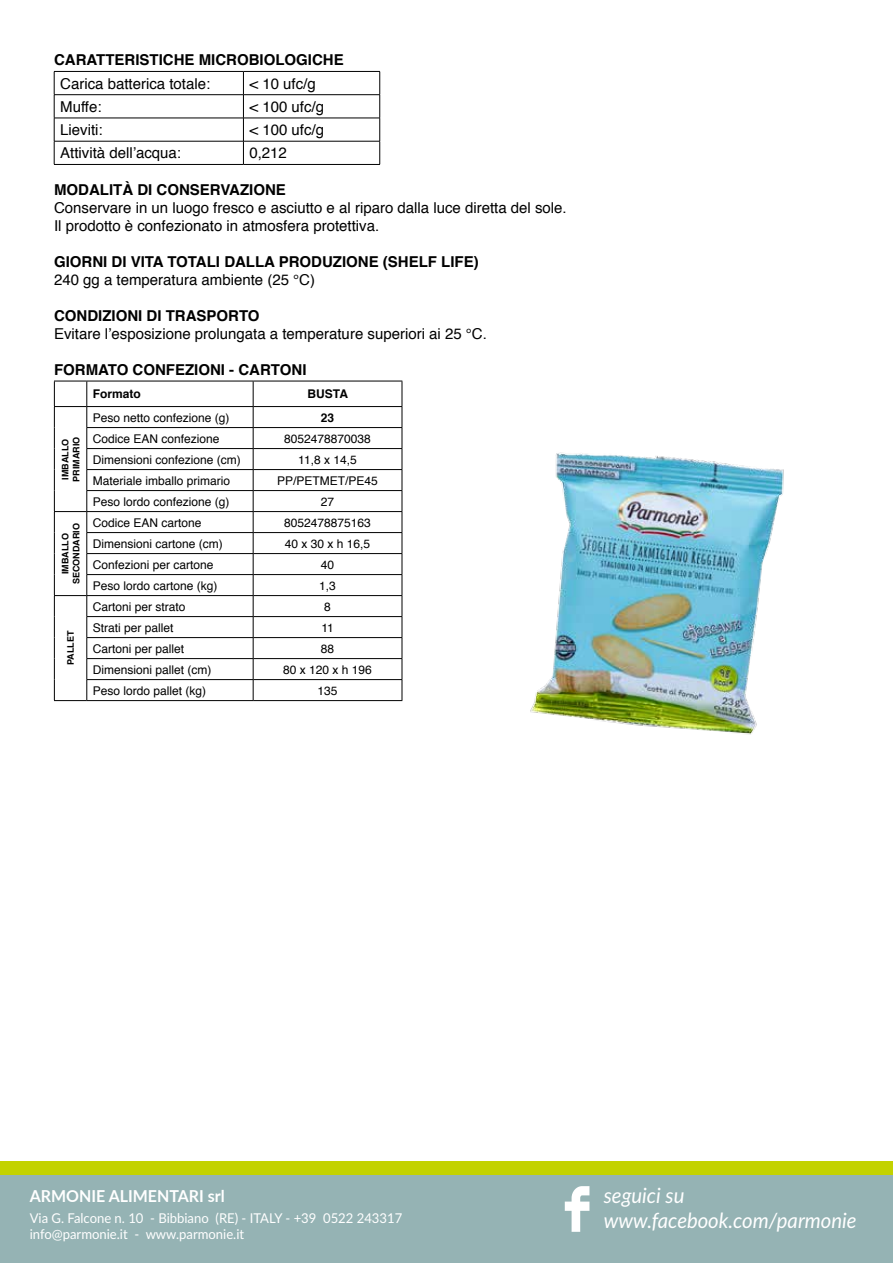
<style>
.page{position:relative;width:893px;height:1263px;background:#fff}
.page>*{position:absolute;margin:0;border:0;box-sizing:border-box;transform-origin:0 0}
.t1{font:italic 21px/25.2px "Lato";color:#fff}
.t2{font:700 16.5px "Lato";color:#fff}
.t3{font:15px/18px "Helvetica";color:#000}
.t4{font:700 15px "Helvetica";color:#000}
.t5{font:13.5px/16.2px "Lato";color:#fff}
.t6{font:12px "Helvetica";color:#000}
.t7{font:700 12px "Helvetica";color:#000}
.t8{font:700 9px/10.8px "Helvetica";color:#000}
</style>
<div class="page">
<img style="left:530px;top:452px;width:254px;height:283px">
<div style="left:0;top:1161px;width:893px;height:15px;background:#c3d200"></div>
<div style="left:0;top:1176px;width:893px;height:87px;background:#95b3b4"></div>
<svg style="left:565px;top:1186px;width:24px;height:46px"></svg>
<hr style="left:54px;top:71px;width:189px;height:1px;background:#000">
<hr style="left:243px;top:71px;width:137px;height:1px;background:#000">
<hr style="left:54px;top:94px;width:189px;height:1px;background:#000">
<hr style="left:243px;top:94px;width:137px;height:1px;background:#000">
<hr style="left:54px;top:118px;width:189px;height:1px;background:#000">
<hr style="left:243px;top:118px;width:137px;height:1px;background:#000">
<hr style="left:54px;top:141px;width:189px;height:1px;background:#000">
<svg style="left:54px;top:72px;width:1px;height:92px"></svg>
<hr style="left:243px;top:141px;width:137px;height:1px;background:#000">
<svg style="left:243px;top:72px;width:1px;height:92px"></svg>
<svg style="left:379px;top:72px;width:1px;height:92px"></svg>
<hr style="left:54px;top:164px;width:189px;height:1px;background:#000">
<hr style="left:243px;top:164px;width:137px;height:1px;background:#000">
<hr style="left:54px;top:381px;width:33px;height:1px;background:#000">
<hr style="left:87px;top:381px;width:166px;height:1px;background:#000">
<hr style="left:253px;top:381px;width:149px;height:1px;background:#000">
<hr style="left:54px;top:406px;width:33px;height:1px;background:#000">
<hr style="left:87px;top:406px;width:166px;height:1px;background:#000">
<hr style="left:253px;top:406px;width:149px;height:1px;background:#000">
<hr style="left:86px;top:427px;width:167px;height:1px;background:#000">
<hr style="left:253px;top:427px;width:149px;height:1px;background:#000">
<hr style="left:86px;top:448px;width:167px;height:1px;background:#000">
<hr style="left:253px;top:448px;width:149px;height:1px;background:#000">
<hr style="left:86px;top:469px;width:167px;height:1px;background:#000">
<hr style="left:253px;top:469px;width:149px;height:1px;background:#000">
<hr style="left:86px;top:490px;width:167px;height:1px;background:#000">
<hr style="left:253px;top:490px;width:149px;height:1px;background:#000">
<hr style="left:54px;top:511px;width:33px;height:1px;background:#000">
<hr style="left:87px;top:511px;width:166px;height:1px;background:#000">
<hr style="left:253px;top:511px;width:149px;height:1px;background:#000">
<hr style="left:86px;top:532px;width:167px;height:1px;background:#000">
<hr style="left:253px;top:532px;width:149px;height:1px;background:#000">
<hr style="left:86px;top:553px;width:167px;height:1px;background:#000">
<hr style="left:253px;top:553px;width:149px;height:1px;background:#000">
<hr style="left:86px;top:574px;width:167px;height:1px;background:#000">
<hr style="left:253px;top:574px;width:149px;height:1px;background:#000">
<hr style="left:54px;top:595px;width:33px;height:1px;background:#000">
<svg style="left:54px;top:381px;width:1px;height:319px"></svg>
<hr style="left:87px;top:595px;width:166px;height:1px;background:#000">
<hr style="left:253px;top:595px;width:149px;height:1px;background:#000">
<hr style="left:86px;top:616px;width:167px;height:1px;background:#000">
<hr style="left:253px;top:616px;width:149px;height:1px;background:#000">
<hr style="left:86px;top:637px;width:167px;height:1px;background:#000">
<hr style="left:253px;top:637px;width:149px;height:1px;background:#000">
<hr style="left:86px;top:658px;width:167px;height:1px;background:#000">
<hr style="left:253px;top:658px;width:149px;height:1px;background:#000">
<hr style="left:86px;top:679px;width:167px;height:1px;background:#000">
<svg style="left:86px;top:381px;width:1px;height:319px"></svg>
<hr style="left:253px;top:679px;width:149px;height:1px;background:#000">
<svg style="left:253px;top:381px;width:1px;height:319px"></svg>
<svg style="left:402px;top:381px;width:1px;height:319px"></svg>
<hr style="left:54px;top:700px;width:33px;height:1px;background:#000">
<hr style="left:87px;top:700px;width:166px;height:1px;background:#000">
<hr style="left:253px;top:700px;width:149px;height:1px;background:#000">
<p class="t4" style="left:54px;top:48px;width:291px">CARATTERISTICHE MICROBIOLOGICHE</p>
<p class="t3" style="left:60px;top:75px;width:152px">Carica batterica totale:</p>
<p class="t3" style="left:249px;top:75px;width:68px">&lt; 10 ufc/g</p>
<p class="t3" style="left:60px;top:98px;width:43px">Muffe:</p>
<p class="t3" style="left:249px;top:98px;width:76px">&lt; 100 ufc/g</p>
<p class="t3" style="left:60px;top:121px;width:44px">Lieviti:</p>
<p class="t3" style="left:249px;top:121px;width:76px">&lt; 100 ufc/g</p>
<p class="t3" style="left:60px;top:145px;width:122px">Attività dell’acqua:</p>
<p class="t3" style="left:249px;top:145px;width:39px">0,212</p>
<p class="t4" style="left:54px;top:177px;width:233px">MODALITÀ DI CONSERVAZIONE</p>
<p class="t3" style="left:54px;top:199px;width:514px">Conservare in un luogo fresco e asciutto e al riparo dalla luce diretta del sole.<br>Il prodotto è confezionato in atmosfera protettiva.</p>
<p class="t4" style="left:54px;top:249px;width:426px">GIORNI DI VITA TOTALI DALLA PRODUZIONE (SHELF LIFE)</p>
<p class="t3" style="left:54px;top:271px;width:263px">240 gg a temperatura ambiente (25 °C)</p>
<p class="t4" style="left:54px;top:303px;width:207px">CONDIZIONI DI TRASPORTO</p>
<p class="t3" style="left:54px;top:325px;width:434px">Evitare l’esposizione prolungata a temperature superiori ai 25 °C.</p>
<p class="t4" style="left:54px;top:357px;width:254px">FORMATO CONFEZIONI - CARTONI</p>
<p class="t7" style="left:93px;top:384px;width:49px">Formato</p>
<p class="t7" style="left:308px;top:384px;width:42px">BUSTA</p>
<p class="t8" style="left:60px;top:482px;width:47px;rotate:-90deg">IMBALLO<br>PRIMARIO</p>
<p class="t6" style="left:93px;top:408px;width:138px">Peso netto confezione (g)</p>
<p class="t7" style="left:321px;top:408px;width:15px">23</p>
<p class="t6" style="left:93px;top:429px;width:128px">Codice EAN confezione</p>
<p class="t6" style="left:284px;top:429px;width:88px">8052478870038</p>
<p class="t6" style="left:93px;top:450px;width:150px">Dimensioni confezione (cm)</p>
<p class="t6" style="left:298px;top:450px;width:60px">11,8 x 14,5</p>
<p class="t6" style="left:93px;top:471px;width:139px">Materiale imballo primario</p>
<p class="t6" style="left:277px;top:471px;width:102px">PP/PETMET/PE45</p>
<p class="t6" style="left:93px;top:492px;width:138px">Peso lordo confezione (g)</p>
<p class="t6" style="left:321px;top:492px;width:15px">27</p>
<p class="t8" style="left:60px;top:584px;width:63px;text-align:center;rotate:-90deg">IMBALLO<br>SECONDARIO</p>
<p class="t8" style="left:66px;top:665px;width:36px;rotate:-90deg">PALLET</p>
<p class="t6" style="left:93px;top:513px;width:110px">Codice EAN cartone</p>
<p class="t6" style="left:284px;top:513px;width:88px">8052478875163</p>
<p class="t6" style="left:93px;top:534px;width:132px">Dimensioni cartone (cm)</p>
<p class="t6" style="left:285px;top:534px;width:87px">40 x 30 x h 16,5</p>
<p class="t6" style="left:93px;top:555px;width:122px">Confezioni per cartone</p>
<p class="t6" style="left:321px;top:555px;width:15px">40</p>
<p class="t6" style="left:93px;top:576px;width:126px">Peso lordo cartone (kg)</p>
<p class="t6" style="left:319px;top:576px;width:18px">1,3</p>
<p class="t6" style="left:93px;top:597px;width:94px">Cartoni per strato</p>
<p class="t6" style="left:324px;top:597px;width:8px">8</p>
<p class="t6" style="left:93px;top:618px;width:82px">Strati per pallet</p>
<p class="t6" style="left:321px;top:618px;width:14px">11</p>
<p class="t6" style="left:93px;top:639px;width:93px">Cartoni per pallet</p>
<p class="t6" style="left:321px;top:639px;width:15px">88</p>
<p class="t6" style="left:93px;top:660px;width:120px">Dimensioni pallet (cm)</p>
<p class="t6" style="left:283px;top:660px;width:90px">80 x 120 x h 196</p>
<p class="t6" style="left:93px;top:681px;width:115px">Peso lordo pallet (kg)</p>
<p class="t6" style="left:318px;top:681px;width:22px">135</p>
<h2 class="t2" style="left:30px;top:1184px;width:196px">ARMONIE ALIMENTARI srl</h2>
<p class="t5" style="left:30px;top:1209px;width:374px">Via G. Falcone n. 10 - Bibbiano (RE) - ITALY - +39 0522 243317 info@parmonie.it - www.parmonie.it</p>
<h1 class="t1" style="left:604px;top:1182px;width:254px">seguici su www.facebook.com/parmonie</h1>
</div>
